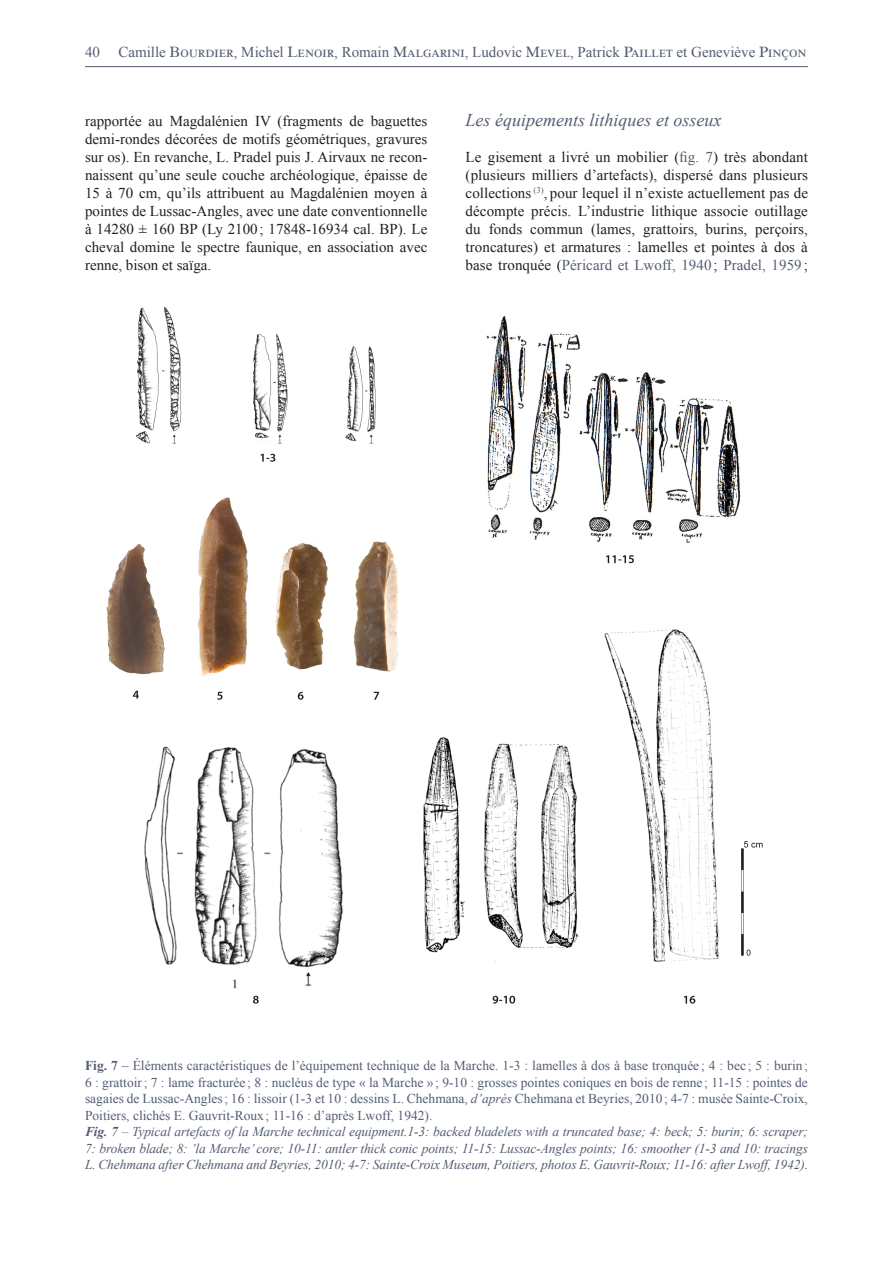
<style>
.page{position:relative;width:893px;height:1263px;background:#fff}
.page>*{position:absolute;margin:0;border:0;box-sizing:border-box;transform-origin:0 0}
.Titre3{font:italic 18px "Times New Roman";color:#535d72}
.Normal_sans_retriat{font:15px/18px "Times New Roman";color:#231f20;text-align:justify}
.t1{font:15px "Times New Roman";color:#535d72}
.Figures{font:13.5px/16.5px "Times New Roman";color:#535d72;text-align:justify}
.Figures-2{font:italic 13.5px/16.5px "Times New Roman";letter-spacing:-.01em;color:#535d72;text-align:justify}
.s1{font-family:"Times Ten Roman SC"}
.s2{color:#535d72}
.s3{font-weight:700}
.s4{font-style:italic}
</style>
<div class="page">
<hr style="left:85px;top:66px;width:723px;height:1px;background:#535d72">
<img style="left:106px;top:307px;width:657px;height:697px">
<p class="t1" style="left:85px;top:42px;width:723px">40 Camille <span class="s1">Bourdier</span>, Michel <span class="s1">Lenoir</span>, Romain <span class="s1">Malgarini</span>, Ludovic <span class="s1">Mevel</span>, Patrick <span class="s1">Paillet</span> et Geneviève <span class="s1">Pinçon</span></p>
<p class="Normal_sans_retriat" style="left:85px;top:112px;width:344px">rapportée au Magdalénien IV (fragments de baguettes demi-rondes décorées de motifs géométriques, gravures sur os). En revanche, L. Pradel puis J. Airvaux ne recon&shy;naissent qu’une seule couche archéologique, épaisse de 15 à 70 cm, qu’ils attribuent au Magdalénien moyen à pointes de Lussac-Angles, avec une date conventionnelle à 14280 ± 160 BP (Ly 2100 ; 17848-16934 cal. BP). Le cheval domine le spectre faunique, en association avec renne, bison et saïga.</p>
<p class="Titre3" style="left:466px;top:108px;width:257px">Les équipements lithiques et osseux</p>
<p class="Normal_sans_retriat" style="left:466px;top:148px;width:344px">Le gisement a livré un mobilier (<span class="s2">fig. 7</span>) très abondant (plusieurs milliers d’artefacts), dispersé dans plusieurs collections <sup>(3)</sup>, pour lequel il n’existe actuellement pas de décompte précis. L’industrie lithique associe outillage du fonds commun (lames, grattoirs, burins, perçoirs, troncatures) et armatures : lamelles et pointes à dos à base tronquée (<span class="s2">Péricard et Lwoff, 1940</span> ; <span class="s2">Pradel, 1959</span> ;</p>
<p class="Figures" style="left:85px;top:1057px;width:724px"><span class="s3">Fig. 7</span> – Éléments caractéristiques de l’équipement technique de la Marche. 1-3 : lamelles à dos à base tronquée ; 4 : bec ; 5 : burin ; 6 : grattoir; 7 : lame fracturée ; 8 : nucléus de type « la Marche » ; 9-10 : grosses pointes coniques en bois de renne ; 11-15 : pointes de sagaies de Lussac-Angles; 16 : lissoir (1-3 et 10 : dessins L. Chehmana, <span class="s4">d’après</span> Chehmana et Beyries, 2010; 4-7 : musée Sainte-Croix, Poitiers, clichés E. Gauvrit-Roux; 11-16 : d’après Lwoff, 1942).</p>
<p class="Figures-2" style="left:85px;top:1123px;width:724px"><span class="s3">Fig. 7</span> – Typical artefacts of la Marche technical equipment.1-3: backed bladelets with a truncated base; 4: beck; 5: burin; 6: scraper; 7: broken blade; 8: ’la Marche’ core; 10-11: antler thick conic points; 11-15: Lussac-Angles points; 16: smoother (1-3 and 10: tracings L. Chehmana after Chehmana and Beyries, 2010; 4-7: Sainte-Croix Museum, Poitiers, photos E. Gauvrit-Roux; 11-16: after Lwoff, 1942).</p>
</div>
